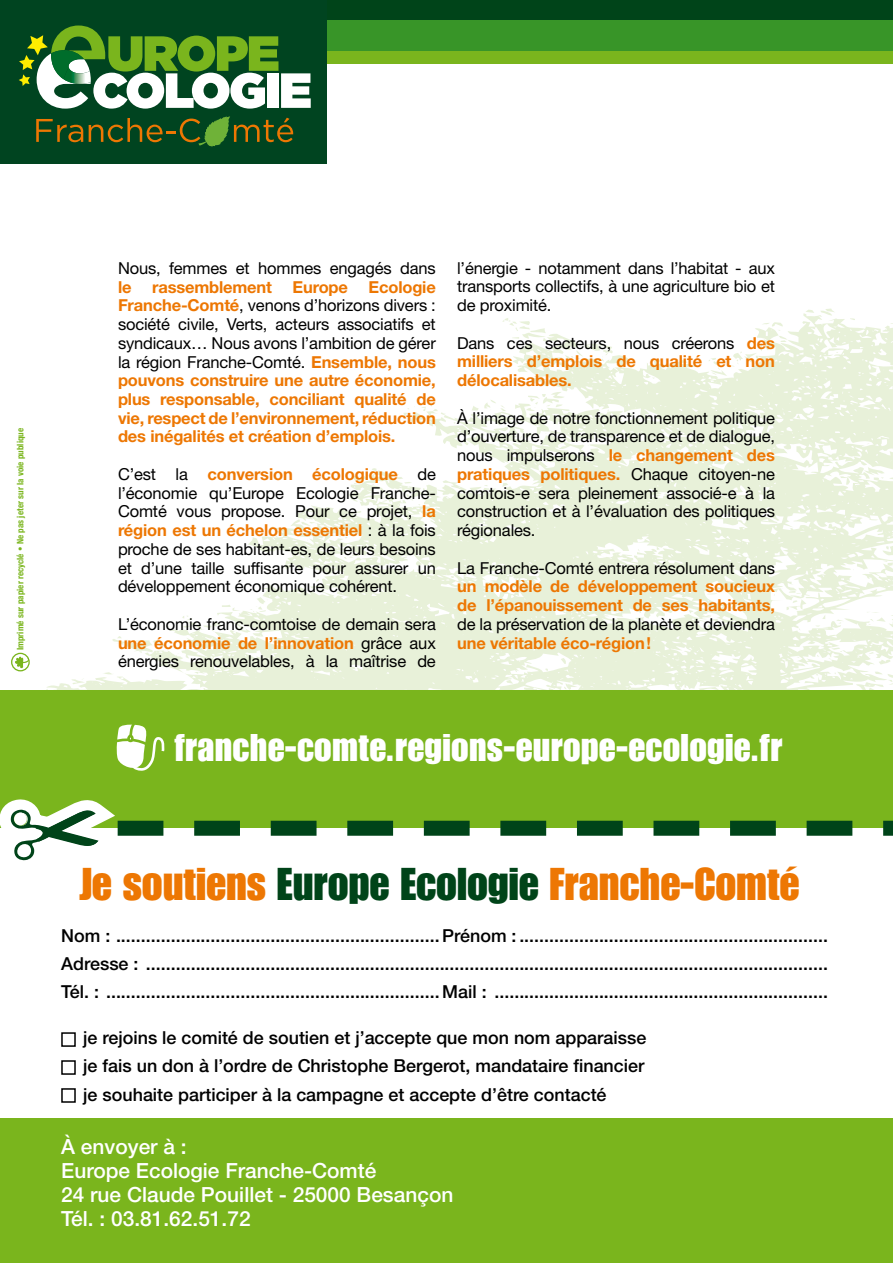
<style>
.page{position:relative;width:893px;height:1263px;background:#fff}
.page>*{position:absolute;margin:0;border:0;box-sizing:border-box;transform-origin:0 0}
.t1{font:45px "Impact LT Std";color:#ed7703}
.t2{font:37.8px "Impact LT Std";letter-spacing:.01em;color:#fff}
.t3{font:500 20.85px/24px "Helvetica Neue LT Std";color:#fff}
.t4{font:500 17.85px/28.3px "Helvetica Neue LT Std";color:#000;text-align:justify}
.t5{font:16.5px/18.8px "Helvetica Neue LT Std";letter-spacing:-.01em;color:#000;text-align:justify}
.t6{font:700 16.5px/18.8px "Helvetica Neue LT Std";letter-spacing:-.01em;color:#ed7703;text-align:justify}
.t7{font:700 condensed 9px "Helvetica Neue LT Std";letter-spacing:.005em;color:#7ab51d}
.s1{font-weight:400;color:#000}
.s2{font-weight:700;color:#ed7703}
.s3{color:#004419}
</style>
<div class="page">
<div style="left:0;top:1118px;width:893px;height:145px;background:#7ab51d"></div>
<svg style="left:11px;top:308px;width:882px;height:382px"></svg>
<div style="left:0;top:23px;width:893px;height:41px;background:#7ab51d"></div>
<div style="left:0;top:3px;width:893px;height:48px;background:#389528"></div>
<div style="left:0;top:0;width:893px;height:19px;background:#004419"></div>
<div style="left:11px;top:653px;width:19px;height:18px;border:1px solid #7ab51d;border-radius:50%"></div>
<svg style="left:14px;top:655px;width:16px;height:14px"></svg>
<div style="left:61px;top:1032px;width:15px;height:15px;border:2px solid #000"></div>
<div style="left:61px;top:1060px;width:15px;height:15px;border:2px solid #000"></div>
<div style="left:61px;top:1088px;width:15px;height:15px;border:2px solid #000"></div>
<div style="left:0;top:690px;width:893px;height:138px;background:#7ab51d"></div>
<svg style="left:116px;top:724px;width:49px;height:47px"></svg>
<svg style="left:0;top:799px;width:893px;height:62px"></svg>
<div style="left:14px;top:812px;width:13px;height:13px;background:#fff;border-radius:50%"></div>
<div style="left:0;top:0;width:326px;height:163px;background:#004420"></div>
<svg style="left:36px;top:119px;width:47px;height:23px"></svg>
<svg style="left:89px;top:116px;width:204px;height:31px"></svg>
<svg style="left:19px;top:26px;width:292px;height:83px"></svg>
<p class="t7" style="left:15px;top:650px;width:224px;rotate:-90deg">Imprimé sur papier recyclé • Ne pas jeter sur la voie publique</p>
<p class="t5" style="left:118px;top:258px;width:319px">Nous, femmes et hommes engagés dans</p>
<p class="t6" style="left:118px;top:277px;width:319px">le rassemblement Europe Ecologie Franche-Comté<span class="s1">, venons d’horizons divers : société civile, Verts, acteurs associatifs et syndicaux… Nous avons l’ambition de gérer la région Franche-Comté.</span> Ensemble, nous pouvons construire une autre économie, plus responsable, conciliant qualité de vie, respect de l’environnement, réduction des inégalités et création d’emplois.</p>
<p class="t5" style="left:118px;top:464px;width:319px">C’est la <span class="s2">conversion écologique</span> de l’économie qu’Europe Ecologie Franche-Comté vous propose. Pour ce projet, <span class="s2">la région est un échelon essentiel</span> : à la fois proche de ses habitant-es, de leurs besoins et d’une taille suffisante pour assurer un développement économique cohérent.</p>
<p class="t5" style="left:118px;top:614px;width:319px">L’économie franc-comtoise de demain sera <span class="s2">une économie de l’innovation</span> grâce aux énergies renouvelables, à la maîtrise de</p>
<p class="t5" style="left:457px;top:258px;width:319px">l’énergie - notamment dans l’habitat - aux transports collectifs, à une agriculture bio et de proximité.</p>
<p class="t6" style="left:457px;top:333px;width:319px"><span class="s1">Dans ces secteurs, nous créerons</span> des milliers d’emplois de qualité et non délocalisables.</p>
<p class="t5" style="left:457px;top:408px;width:319px">À l’image de notre fonctionnement politique d’ouverture, de transparence et de dialogue, nous impulserons <span class="s2">le changement des pratiques politiques.</span> Chaque citoyen-ne comtois-e sera pleinement associé-e à la construction et à l’évaluation des politiques régionales.</p>
<p class="t5" style="left:457px;top:558px;width:319px">La Franche-Comté entrera résolument dans</p>
<p class="t6" style="left:457px;top:577px;width:319px">un modèle de développement soucieux de l’épanouissement de ses habitants,</p>
<p class="t5" style="left:457px;top:614px;width:319px">de la préservation de la planète et deviendra</p>
<p class="t6" style="left:457px;top:633px;width:196px">une véritable éco-région!</p>
<h2 class="t2" style="left:174px;top:725px;width:609px">franche-comte.regions-europe-ecologie.fr</h2>
<h1 class="t1" style="left:79px;top:857px;width:722px">Je soutiens <span class="s3">Europe Ecologie</span> Franche-Comté</h1>
<p class="t4" style="left:61px;top:921px;width:768px">Nom : .................................................................Prénom : ..............................................................<br>Adresse : .........................................................................................................................................<br>Tél. : ...................................................................Mail : ...................................................................</p>
<p class="t4" style="left:83px;top:1023px;width:565px">je rejoins le comité de soutien et j’accepte que mon nom apparaisse je fais un don à l’ordre de Christophe Bergerot, mandataire financier je souhaite participer à la campagne et accepte d’être contacté</p>
<p class="t3" style="left:61px;top:1134px;width:394px">À envoyer à :<br>Europe Ecologie Franche-Comté<br>24 rue Claude Pouillet - 25000 Besançon<br>Tél. : 03.81.62.51.72</p>
</div>
